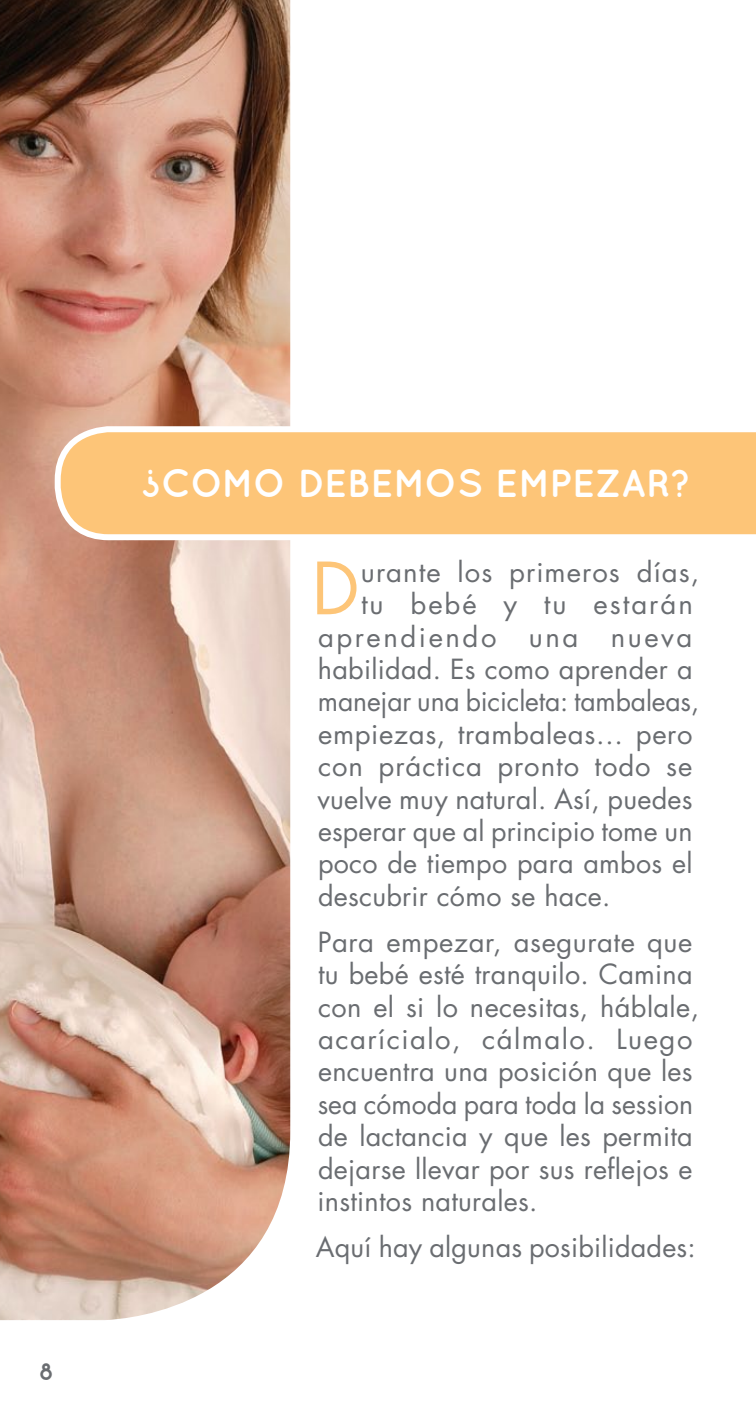
<style>
.page{position:relative;width:756px;height:1404px;background:#fff}
.page>*{position:absolute;margin:0;border:0;box-sizing:border-box;transform-origin:0 0}
.Paragraph_left_justi{font:69.9px "Futura";color:#fdc578}
.t1{font:700 39px "Quicksand";color:#fff}
.Paragraph_left_justi-2{font:27px/32.4px "Futura";letter-spacing:.01em;color:#6a6d71}
.Paragraph_left_justi-3{font:27px "Futura";letter-spacing:.035em;color:#6a6d71}
.Paragraph_left_justi-4{font:27px "Futura";letter-spacing:.04em;color:#6a6d71}
.Paragraph_left_justi-5{font:27px "Futura";letter-spacing:.09em;color:#6a6d71}
.Paragraph_left_justi-6{font:27px "Futura";letter-spacing:.075em;color:#6a6d71}
.Paragraph_left_justi-7{font:700 24px "Quicksand";color:#6a6d71}
</style>
<div class="page">
<img style="left:0;top:0;width:290px;height:1320px">
<svg style="left:52px;top:423px;width:704px;height:120px;background:#fbcb8b"></svg>
<p class="Paragraph_left_justi-7" style="left:39px;top:1357px;width:17px">8</p>
<p class="t1" style="left:141px;top:460px;width:552px">¿COMO DEBEMOS EMPEZAR?</p>
<p class="Paragraph_left_justi" style="left:312px;top:540px;width:49px">D</p>
<p class="Paragraph_left_justi-4" style="left:361px;top:553px;width:340px">urante los primeros días,</p>
<p class="Paragraph_left_justi-6" style="left:361px;top:586px;width:333px">tu bebé y tu estarán</p>
<p class="Paragraph_left_justi-5" style="left:318px;top:618px;width:376px">aprendiendo una nueva</p>
<p class="Paragraph_left_justi-2" style="left:318px;top:653px;width:376px">habilidad. Es como aprender a</p>
<p class="Paragraph_left_justi-2" style="left:318px;top:685px;width:383px">manejar una bicicleta: tambaleas,</p>
<p class="Paragraph_left_justi-2" style="left:318px;top:717px;width:376px">empiezas, trambaleas… pero</p>
<p class="Paragraph_left_justi-3" style="left:318px;top:748px;width:376px">con práctica pronto todo se</p>
<p class="Paragraph_left_justi-2" style="left:317px;top:782px;width:377px">vuelve muy natural. Así, puedes</p>
<p class="Paragraph_left_justi-2" style="left:318px;top:815px;width:376px">esperar que al principio tome un</p>
<p class="Paragraph_left_justi-2" style="left:318px;top:847px;width:376px">poco de tiempo para ambos el</p>
<p class="Paragraph_left_justi-2" style="left:318px;top:879px;width:294px">descubrir cómo se hace.</p>
<p class="Paragraph_left_justi-2" style="left:318px;top:925px;width:383px">Para empezar, asegurate que tu bebé esté tranquilo. Camina con el si lo necesitas, háblale, acarícialo, cálmalo. Luego encuentra una posición que les sea cómoda para toda la session de lactancia y que les permita dejarse llevar por sus reflejos e instintos naturales.</p>
<p class="Paragraph_left_justi-2" style="left:316px;top:1230px;width:382px">Aquí hay algunas posibilidades:</p>
</div>
